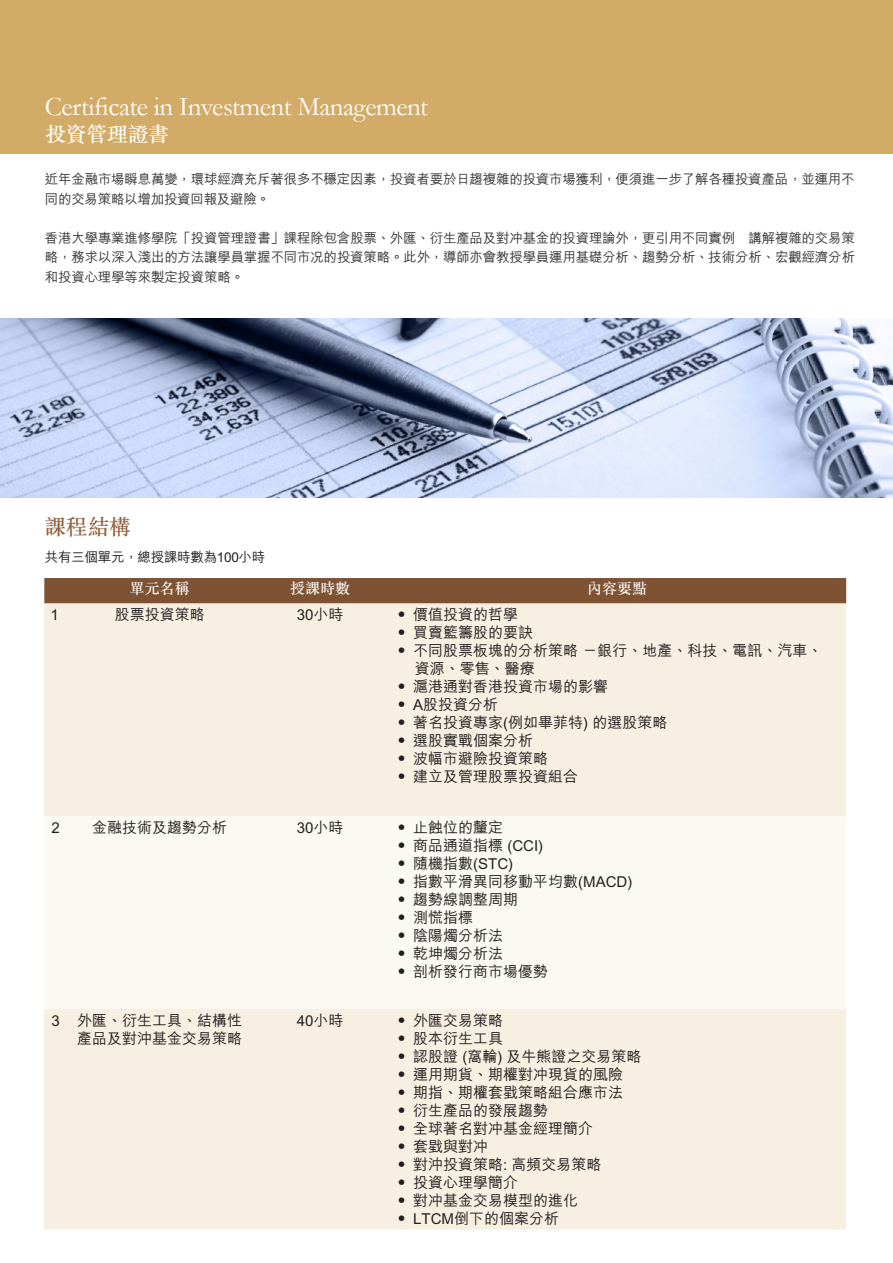
<style>
.page{position:relative;width:893px;height:1263px;background:#fff}
.page>*{position:absolute;margin:0;border:0;box-sizing:border-box;transform-origin:0 0}
.t1{font:27px "Garamond";letter-spacing:-.02em;color:#fff}
.t2{font:500 21.6px "M Sung HK";color:#90613e}
.t3{font:500 21px "M Sung HK";letter-spacing:-.02em;color:#fff}
.t4{font:500 15px/18px "M Hei HK";color:#231f20}
.t5{font:500 15px "M Sung HK";color:#fff}
.t6{font:500 13.5px/19.5px "M Hei HK";letter-spacing:-.015em;color:#373535}
.t7{font:500 13.5px "M Hei HK";letter-spacing:-.02em;color:#231f20}
</style>
<div class="page">
<div style="left:0;top:0;width:893px;height:153px;background:#d2ab66"></div>
<img style="left:0;top:319px;width:893px;height:178px">
<div style="left:44px;top:578px;width:802px;height:25px;background:#7e5334"></div>
<div style="left:44px;top:603px;width:802px;height:213px;background:#f7efe1"></div>
<div style="left:45px;top:816px;width:801px;height:193px;background:#fbf9f4"></div>
<div style="left:44px;top:1009px;width:802px;height:221px;background:#f7efe1"></div>
<p class="t1" style="left:45px;top:91px;width:385px">Certificate in Investment Management</p>
<p class="t3" style="left:45px;top:120px;width:125px">投資管理證書</p>
<p class="t6" style="left:45px;top:168px;width:811px">近年金融市場瞬息萬變，環球經濟充斥著很多不穩定因素，投資者要於日趨複雜的投資市場獲利，便須進一步了解各種投資產品，並運用不同的交易策略以增加投資回報及避險。</p>
<p class="t6" style="left:45px;top:227px;width:812px;text-align:justify">香港大學專業進修學院「投資管理證書」課程除包含股票、外匯、衍生產品及對冲基金的投資理論外，更引用不同實例 講解複雜的交易策略，務求以深入淺出的方法讓學員掌握不同市况的投資策略。此外，導師亦會教授學員運用基礎分析、趨勢分析、技術分析、宏觀經濟分析和投資心理學等來製定投資策略。</p>
<p class="t2" style="left:45px;top:512px;width:88px">課程結構</p>
<p class="t7" style="left:45px;top:548px;width:222px">共有三個單元，總授課時數為100小時</p>
<p class="t5" style="left:130px;top:578px;width:61px">單元名稱</p>
<p class="t5" style="left:290px;top:578px;width:61px">授課時數</p>
<p class="t5" style="left:587px;top:578px;width:61px">內容要點</p>
<p class="t4" style="left:50px;top:605px;width:10px">1</p>
<p class="t4" style="left:115px;top:605px;width:91px">股票投資策略</p>
<p class="t4" style="left:297px;top:605px;width:48px">30小時</p>
<p class="t4" style="left:394px;top:605px;width:126px">• 價值投資的哲學</p>
<p class="t4" style="left:394px;top:623px;width:141px">• 買賣籃籌股的要訣</p>
<p class="t4" style="left:415px;top:641px;width:409px;text-indent:-21px">• 不同股票板塊的分析策略 －銀行、地產、科技、電訊、汽車、資源、零售、醫療</p>
<p class="t4" style="left:394px;top:677px;width:216px">• 滬港通對香港投資市場的影響</p>
<p class="t4" style="left:394px;top:695px;width:106px">• A股投資分析</p>
<p class="t4" style="left:394px;top:713px;width:275px">• 著名投資專家(例如畢菲特) 的選股策略</p>
<p class="t4" style="left:394px;top:731px;width:141px">• 選股實戰個案分析</p>
<p class="t4" style="left:394px;top:749px;width:156px">• 波幅市避險投資策略</p>
<p class="t4" style="left:394px;top:767px;width:186px">• 建立及管理股票投資組合</p>
<p class="t4" style="left:52px;top:817px;width:10px">2</p>
<p class="t4" style="left:92px;top:817px;width:136px">金融技術及趨勢分析</p>
<p class="t4" style="left:297px;top:817px;width:48px">30小時</p>
<p class="t4" style="left:394px;top:817px;width:111px">• 止蝕位的釐定</p>
<p class="t4" style="left:394px;top:835px;width:151px">• 商品通道指標 (CCI)</p>
<p class="t4" style="left:394px;top:853px;width:121px">• 隨機指數(STC)</p>
<p class="t4" style="left:394px;top:871px;width:240px">• 指數平滑異同移動平均數(MACD)</p>
<p class="t4" style="left:394px;top:889px;width:126px">• 趨勢線調整周期</p>
<p class="t4" style="left:394px;top:907px;width:81px">• 測慌指標</p>
<p class="t4" style="left:394px;top:925px;width:111px">• 陰陽燭分析法</p>
<p class="t4" style="left:394px;top:943px;width:111px">• 乾坤燭分析法</p>
<p class="t4" style="left:394px;top:961px;width:156px">• 剖析發行商市場優勢</p>
<p class="t4" style="left:52px;top:1010px;width:192px;text-align:right">3 外匯、衍生工具、結構性產品及對沖基金交易策略</p>
<p class="t4" style="left:297px;top:1010px;width:48px">40小時</p>
<p class="t4" style="left:394px;top:1010px;width:111px">• 外匯交易策略</p>
<p class="t4" style="left:394px;top:1028px;width:111px">• 股本衍生工具</p>
<p class="t4" style="left:394px;top:1046px;width:249px">• 認股證 (窩輪) 及牛熊證之交易策略</p>
<p class="t4" style="left:394px;top:1064px;width:231px">• 運用期貨、期權對冲現貨的風險</p>
<p class="t4" style="left:394px;top:1082px;width:231px">• 期指、期權套戥策略組合應市法</p>
<p class="t4" style="left:394px;top:1100px;width:156px">• 衍生產品的發展趨勢</p>
<p class="t4" style="left:394px;top:1118px;width:201px">• 全球著名對冲基金經理簡介</p>
<p class="t4" style="left:394px;top:1136px;width:96px">• 套戥與對冲</p>
<p class="t4" style="left:394px;top:1154px;width:209px">• 對沖投資策略: 高頻交易策略</p>
<p class="t4" style="left:394px;top:1172px;width:126px">• 投資心理學簡介</p>
<p class="t4" style="left:394px;top:1190px;width:186px">• 對冲基金交易模型的進化</p>
<p class="t4" style="left:394px;top:1208px;width:166px">• LTCM倒下的個案分析</p>
</div>
